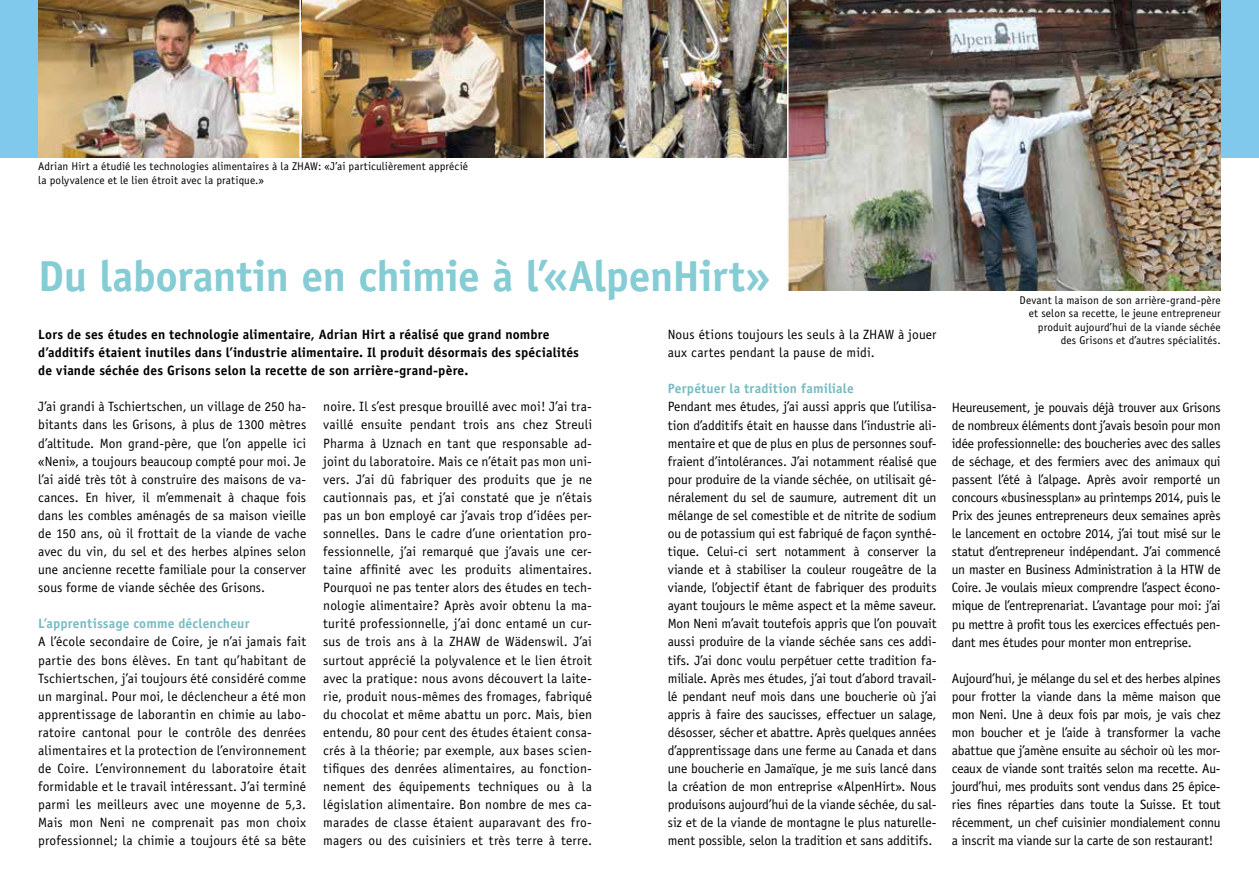
<style>
.page{position:relative;width:1259px;height:893px;background:#fff}
.page>*{position:absolute;margin:0;border:0;box-sizing:border-box;transform-origin:0 0}
.t1{font:700 43.5px "Officina Sans";letter-spacing:-.01em;color:#85ccd4}
.t2{font:13.5px/18.1px "Officina Sans";letter-spacing:.005em;color:#000;text-align:justify}
.t3{font:700 13.5px/18.1px "Officina Sans";letter-spacing:.01em;color:#000}
.t4{font:700 13.5px "Officina Sans";letter-spacing:.01em;color:#79bbc2}
.t5{font:11.25px/13.5px "Officina Sans";letter-spacing:.01em;color:#000}
</style>
<div class="page">
<div style="left:0;top:0;width:629px;height:157px;background:#80c8ec"></div>
<img style="left:38px;top:0;width:591px;height:157px">
<hr style="left:299px;top:0;width:2px;height:157px;background:#fff">
<hr style="left:544px;top:0;width:1px;height:168px;background:#fff">
<img style="left:629px;top:0;width:630px;height:157px">
<img style="left:788px;top:0;width:432px;height:291px">
<hr style="left:787px;top:0;width:1px;height:301px;background:#fff">
<p class="t5" style="left:38px;top:160px;width:431px">Adrian Hirt a étudié les technologies alimentaires à la ZHAW: «J’ai particulièrement apprécié la polyvalence et le lien étroit avec la pratique.»</p>
<h1 class="t1" style="left:38px;top:249px;width:734px">Du laborantin en chimie à l’«AlpenHirt»</h1>
<p class="t2" style="left:668px;top:325px;width:270px">Nous étions toujours les seuls à la ZHAW à jouer aux cartes pendant la pause de midi.</p>
<p class="t4" style="left:668px;top:380px;width:187px">Perpétuer la tradition familiale</p>
<p class="t2" style="left:668px;top:398px;width:270px">Pendant mes études, j’ai aussi appris que l’utilisa&shy;tion d’additifs était en hausse dans l’industrie ali&shy;mentaire et que de plus en plus de personnes souf&shy;fraient d’intolérances. J’ai notamment réalisé que pour produire de la viande séchée, on utilisait gé&shy;néralement du sel de saumure, autrement dit un mélange de sel comestible et de nitrite de sodium ou de potassium qui est fabriqué de façon synthé&shy;tique. Celui-ci sert notamment à conserver la viande et à stabiliser la couleur rougeâtre de la viande, l’objectif étant de fabriquer des produits ayant toujours le même aspect et la même saveur.<br>Mon Neni m’avait toutefois appris que l’on pouvait aussi produire de la viande séchée sans ces addi&shy;tifs. J’ai donc voulu perpétuer cette tradition fa&shy;miliale. Après mes études, j’ai tout d’abord travail&shy;lé pendant neuf mois dans une boucherie où j’ai appris à faire des saucisses, effectuer un salage, désosser, sécher et abattre. Après quelques années d’apprentissage dans une ferme au Canada et dans une boucherie en Jamaïque, je me suis lancé dans la création de mon entreprise «AlpenHirt». Nous produisons aujourd’hui de la viande séchée, du sal&shy;siz et de la viande de montagne le plus naturelle&shy;ment possible, selon la tradition et sans additifs.</p>
<p class="t2" style="left:952px;top:398px;width:270px">Heureusement, je pouvais déjà trouver aux Grisons de nombreux éléments dont j’avais besoin pour mon idée professionnelle: des boucheries avec des salles de séchage, et des fermiers avec des animaux qui passent l’été à l’alpage. Après avoir remporté un concours «businessplan» au printemps 2014, puis le Prix des jeunes entrepreneurs deux semaines après le lancement en octobre 2014, j’ai tout misé sur le statut d’entrepreneur indépendant. J’ai commencé un master en Business Administration à la HTW de Coire. Je voulais mieux comprendre l’aspect écono&shy;mique de l’entreprenariat. L’avantage pour moi: j’ai pu mettre à profit tous les exercices effectués pen&shy;dant mes études pour monter mon entreprise.</p>
<p class="t5" style="left:1019px;top:293px;width:203px;text-align:right">Devant la maison de son arrière-grand-père et selon sa recette, le jeune entrepreneur produit aujourd’hui de la viande séchée<br>des Grisons et d’autres spécialités.</p>
<p class="t3" style="left:38px;top:325px;width:542px">Lors de ses études en technologie alimentaire, Adrian Hirt a réalisé que grand nombre d’additifs étaient inutiles dans l’industrie alimentaire. Il produit désormais des spécialités de viande séchée des Grisons selon la recette de son arrière-grand-père.</p>
<p class="t2" style="left:38px;top:398px;width:269px">J’ai grandi à Tschiertschen, un village de 250 ha&shy;bitants dans les Grisons, à plus de 1300 mètres d’altitude. Mon grand-père, que l’on appelle ici «Neni», a toujours beaucoup compté pour moi. Je l’ai aidé très tôt à construire des maisons de va&shy;cances. En hiver, il m’emmenait à chaque fois dans les combles aménagés de sa maison vieille de 150 ans, où il frottait de la viande de vache avec du vin, du sel et des herbes alpines selon une ancienne recette familiale pour la conserver sous forme de viande séchée des Grisons.</p>
<p class="t4" style="left:38px;top:615px;width:213px">L’apprentissage comme déclencheur</p>
<p class="t2" style="left:38px;top:633px;width:269px">A l’école secondaire de Coire, je n’ai jamais fait partie des bons élèves. En tant qu’habitant de Tschiertschen, j’ai toujours été considéré comme un marginal. Pour moi, le déclencheur a été mon apprentissage de laborantin en chimie au labo&shy;ratoire cantonal pour le contrôle des denrées alimentaires et la protection de l’environnement de Coire. L’environnement du laboratoire était formidable et le travail intéressant. J’ai terminé parmi les meilleurs avec une moyenne de 5,3.<br>Mais mon Neni ne comprenait pas mon choix professionnel; la chimie a toujours été sa bête</p>
<p class="t2" style="left:323px;top:398px;width:270px">noire. Il s’est presque brouillé avec moi! J’ai tra&shy;vaillé ensuite pendant trois ans chez Streuli Pharma à Uznach en tant que responsable ad&shy;joint du laboratoire. Mais ce n’était pas mon uni&shy;vers. J’ai dû fabriquer des produits que je ne cautionnais pas, et j’ai constaté que je n’étais pas un bon employé car j’avais trop d’idées per&shy;sonnelles. Dans le cadre d’une orientation pro&shy;fessionnelle, j’ai remarqué que j’avais une cer&shy;taine affinité avec les produits alimentaires.<br>Pourquoi ne pas tenter alors des études en tech&shy;nologie alimentaire? Après avoir obtenu la ma&shy;turité professionnelle, j’ai donc entamé un cur&shy;sus de trois ans à la ZHAW de Wädenswil. J’ai surtout apprécié la polyvalence et le lien étroit avec la pratique: nous avons découvert la laite&shy;rie, produit nous-mêmes des fromages, fabriqué du chocolat et même abattu un porc. Mais, bien entendu, 80 pour cent des études étaient consa&shy;crés à la théorie; par exemple, aux bases scien&shy;tifiques des denrées alimentaires, au fonction&shy;nement des équipements techniques ou à la législation alimentaire. Bon nombre de mes ca&shy;marades de classe étaient auparavant des fro&shy;magers ou des cuisiniers et très terre à terre.</p>
<p class="t2" style="left:952px;top:669px;width:270px">Aujourd’hui, je mélange du sel et des herbes alpines pour frotter la viande dans la même maison que mon Neni. Une à deux fois par mois, je vais chez mon boucher et je l’aide à transformer la vache abattue que j’amène ensuite au séchoir où les mor&shy;ceaux de viande sont traités selon ma recette. Au&shy;jourd’hui, mes produits sont vendus dans 25 épice&shy;ries fines réparties dans toute la Suisse. Et tout récemment, un chef cuisinier mondialement connu a inscrit ma viande sur la carte de son restaurant!</p>
</div>
